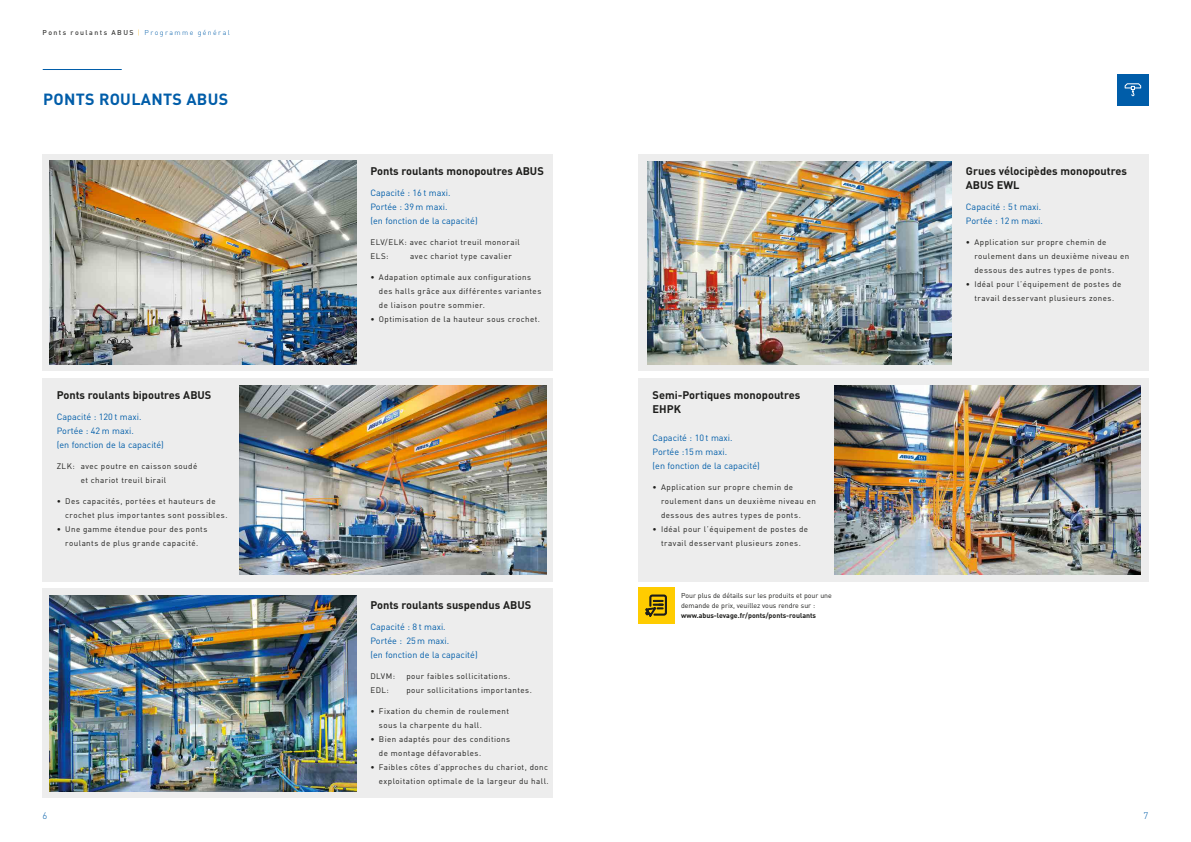
<style>
.page{position:relative;width:1191px;height:842px;background:#fff}
.page>*{position:absolute;margin:0;border:0;box-sizing:border-box;transform-origin:0 0}
.innen_head{font:700 16px "DIN Pro";letter-spacing:.02em;color:#005da9}
.body_fett{font:700 11px/14px "DIN Pro";color:#1d1d1b}
.t1{font:300 9.5px "DIN Pro";color:#005da9}
.body{font:9px/14px "DIN Pro";color:#005da9}
.Fließtext_9_11{font:8px/14px "DIN Pro";letter-spacing:.055em;color:#1d1d1b}
.bildzeile{font:7px "DIN Pro";color:#1d1d1b}
.bildzeile-2{font:700 7px "DIN Pro";color:#1d1d1b}
.t2{font:500 7px "DIN Pro";letter-spacing:.2em;color:#3c3c3b}
.s1{font-weight:300;color:#f9b000}
.s2{font-weight:300;color:#005da9}
</style>
<div class="page">
<div style="left:638px;top:154px;width:510px;height:217px;background:#ededed"></div>
<div style="left:638px;top:378px;width:510px;height:203px;background:#ededed"></div>
<div style="left:43px;top:154px;width:510px;height:217px;background:#ededed"></div>
<div style="left:43px;top:378px;width:510px;height:203px;background:#ededed"></div>
<div style="left:43px;top:588px;width:510px;height:210px;background:#ededed"></div>
<div style="left:1117px;top:74px;width:31px;height:31px;background:#005da9"></div>
<hr style="left:43px;top:69px;width:78px;height:1px;background:#005da9">
<svg style="left:1124px;top:83px;width:17px;height:13px"></svg>
<img style="left:647px;top:161px;width:304px;height:203px">
<img style="left:834px;top:385px;width:306px;height:189px">
<img style="left:49px;top:161px;width:307px;height:203px">
<img style="left:239px;top:385px;width:307px;height:189px">
<img style="left:49px;top:595px;width:307px;height:196px">
<div style="left:638px;top:588px;width:36px;height:36px;background:#fc0"></div>
<svg style="left:645px;top:595px;width:21px;height:22px"></svg>
<p class="t2" style="left:43px;top:27px;width:189px">Ponts roulants ABUS <span class="s1">|</span> <span class="s2">Programme général</span></p>
<p class="innen_head" style="left:43px;top:86px;width:187px">PONTS ROULANTS ABUS</p>
<p class="body_fett" style="left:57px;top:387px;width:156px">Ponts roulants bipoutres ABUS</p>
<p class="body" style="left:57px;top:409px;width:86px">Capacité : 120 t maxi.</p>
<p class="body" style="left:57px;top:423px;width:109px">Portée : 42 m maxi.<br>(en fonction de la capacité)</p>
<p class="Fließtext_9_11" style="left:81px;top:458px;width:118px;text-indent:-24px">ZLK: avec poutre en caisson soudé et chariot treuil birail</p>
<p class="Fließtext_9_11" style="left:65px;top:493px;width:164px;text-indent:-9px">• Des capacités, portées et hauteurs de crochet plus importantes sont possibles.</p>
<p class="Fließtext_9_11" style="left:57px;top:521px;width:152px;text-align:center">• Une gamme étendue pour des ponts roulants de plus grande capacité.</p>
<p class="body_fett" style="left:370px;top:163px;width:175px">Ponts roulants monopoutres ABUS</p>
<p class="body" style="left:370px;top:185px;width:82px">Capacité : 16 t maxi.</p>
<p class="body" style="left:370px;top:199px;width:109px">Portée : 39 m maxi.<br>(en fonction de la capacité)</p>
<p class="Fließtext_9_11" style="left:370px;top:234px;width:151px">ELV/ELK: avec chariot treuil monorail</p>
<p class="Fließtext_9_11" style="left:370px;top:248px;width:20px">ELS:</p>
<p class="Fließtext_9_11" style="left:410px;top:248px;width:103px">avec chariot type cavalier</p>
<p class="Fließtext_9_11" style="left:379px;top:269px;width:164px;text-indent:-9px">• Adapation optimale aux configurations des halls grâce aux différentes variantes de liaison poutre sommier.</p>
<p class="Fließtext_9_11" style="left:370px;top:311px;width:171px">• Optimisation de la hauteur sous crochet.</p>
<p class="body_fett" style="left:370px;top:597px;width:162px">Ponts roulants suspendus ABUS</p>
<p class="body" style="left:370px;top:619px;width:77px">Capacité : 8 t maxi.</p>
<p class="body" style="left:370px;top:633px;width:109px">Portée : 25 m maxi.<br>(en fonction de la capacité)</p>
<p class="Fließtext_9_11" style="left:370px;top:668px;width:26px">DLVM:</p>
<p class="Fließtext_9_11" style="left:406px;top:668px;width:105px">pour faibles sollicitations.</p>
<p class="Fließtext_9_11" style="left:370px;top:682px;width:20px">EDL:</p>
<p class="Fließtext_9_11" style="left:406px;top:682px;width:127px">pour sollicitations importantes.</p>
<p class="Fließtext_9_11" style="left:379px;top:703px;width:132px;text-indent:-9px">• Fixation du chemin de roulement sous la charpente du hall.</p>
<p class="Fließtext_9_11" style="left:379px;top:731px;width:133px;text-indent:-9px">• Bien adaptés pour des conditions de montage défavorables.</p>
<p class="Fließtext_9_11" style="left:370px;top:759px;width:180px;text-align:right">• Faibles côtes d’approches du chariot, donc exploitation optimale de la largeur du hall.</p>
<p class="body_fett" style="left:652px;top:387px;width:149px">Semi-Portiques monopoutres<br>EHPK</p>
<p class="body" style="left:652px;top:430px;width:82px">Capacité : 10 t maxi.</p>
<p class="body" style="left:652px;top:444px;width:109px">Portée :15 m maxi.<br>(en fonction de la capacité)</p>
<p class="Fließtext_9_11" style="left:661px;top:479px;width:156px;text-indent:-9px">• Application sur propre chemin de roulement dans un deuxième niveau en dessous des autres types de ponts.</p>
<p class="Fließtext_9_11" style="left:652px;top:521px;width:157px;text-align:center">• Idéal pour l’équipement de postes de travail desservant plusieurs zones.</p>
<p class="bildzeile" style="left:681px;top:590px;width:152px">Pour plus de détails sur les produits et pour une</p>
<p class="bildzeile" style="left:681px;top:600px;width:136px">demande de prix, veuillez vous rendre sur :</p>
<p class="bildzeile-2" style="left:681px;top:610px;width:136px">www.abus-levage.fr/ponts/ponts-roulants</p>
<p class="body_fett" style="left:966px;top:163px;width:162px">Grues vélocipèdes monopoutres<br>ABUS EWL</p>
<p class="body" style="left:966px;top:199px;width:77px">Capacité : 5 t maxi.</p>
<p class="body" style="left:966px;top:213px;width:79px">Portée : 12 m maxi.</p>
<p class="Fließtext_9_11" style="left:974px;top:234px;width:156px;text-indent:-9px">• Application sur propre chemin de roulement dans un deuxième niveau en dessous des autres types de ponts.</p>
<p class="Fließtext_9_11" style="left:966px;top:276px;width:157px;text-align:center">• Idéal pour l’équipement de postes de travail desservant plusieurs zones.</p>
<p class="t1" style="left:43px;top:808px;width:6px">6</p>
<p class="t1" style="left:1143px;top:808px;width:6px">7</p>
</div>
